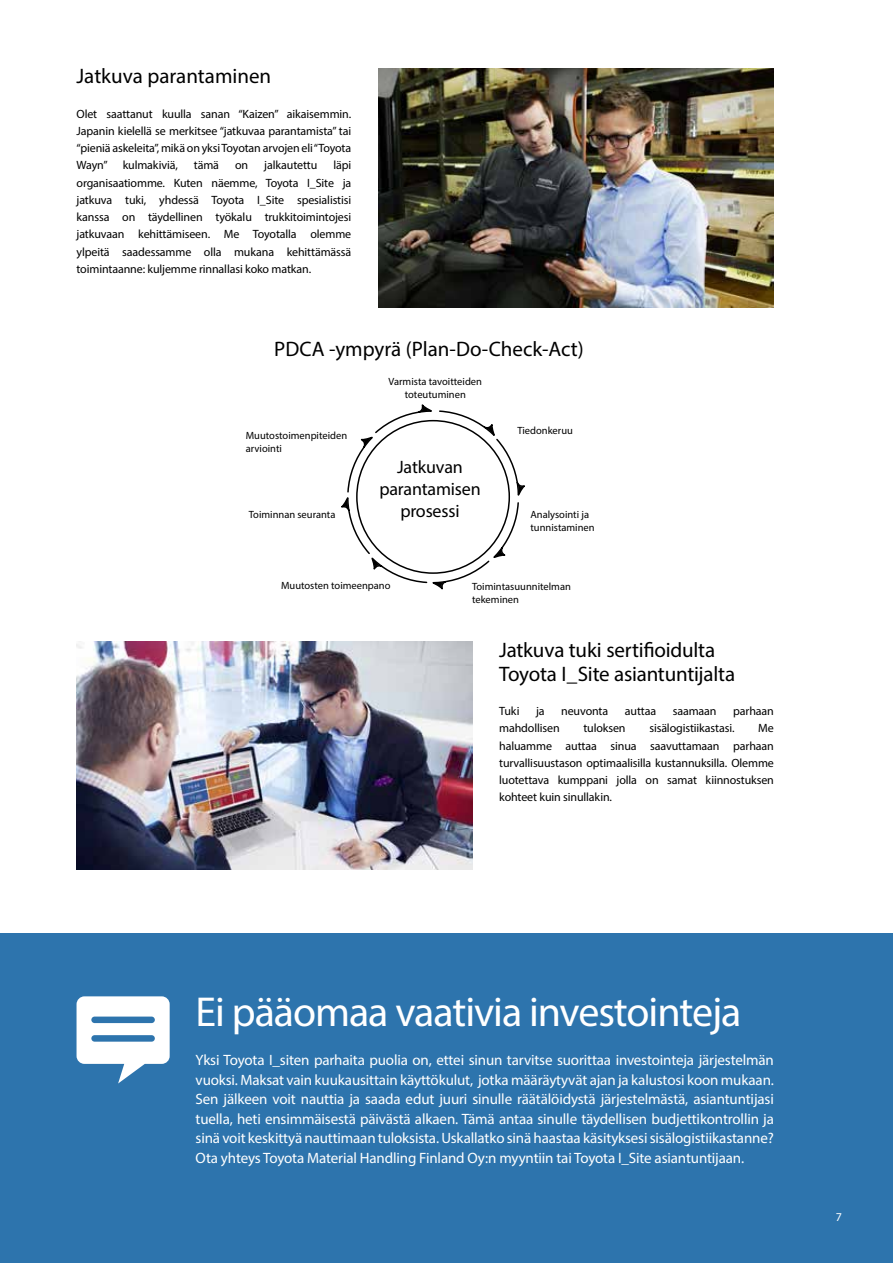
<style>
.page{position:relative;width:893px;height:1263px;background:#fff}
.page>*{position:absolute;margin:0;border:0;box-sizing:border-box;transform-origin:0 0}
.t1{font:42px "Myriad Pro";letter-spacing:-.025em;color:#fff}
.t2{font:21px/24px "Myriad Pro";letter-spacing:-.005em;color:#000}
.t3{font:18px/21.8px "Myriad Pro";letter-spacing:-.01em;color:#000;text-align:center}
.t4{font:15px/19.5px "Myriad Pro";letter-spacing:-.01em;color:#fff;text-align:justify}
.t5{font:12px/17.2px "Myriad Pro";letter-spacing:-.01em;color:#000;text-align:justify}
.t6{font:12px "Myriad Pro";color:#fff}
.t7{font:10.5px/12.8px "Myriad Pro";color:#000}
</style>
<div class="page">
<img style="left:378px;top:68px;width:396px;height:239px">
<img style="left:77px;top:641px;width:395px;height:228px">
<div style="left:0;top:933px;width:893px;height:330px;background:#2d74ad"></div>
<svg style="left:341px;top:404px;width:184px;height:186px"></svg>
<svg style="left:77px;top:996px;width:93px;height:87px"></svg>
<h2 class="t2" style="left:77px;top:64px;width:196px">Jatkuva parantaminen</h2>
<p class="t5" style="left:77px;top:105px;width:276px">Olet saattanut kuulla sanan “Kaizen” aikaisemmin.<br>Japanin kielellä se merkitsee “jatkuvaa parantamista” tai “pieniä askeleita”, mikä on yksi Toyotan arvojen eli “Toyota Wayn”</p>
<p class="t5" style="left:77px;top:156px;width:276px;text-indent:257px">läpi organisaatiomme. Kuten näemme, Toyota I_Site ja jatkuva tuki, yhdessä Toyota I_Site spesialistisi kanssa on täydellinen työkalu trukkitoimintojesi jatkuvaan kehittämiseen. Me Toyotalla olemme ylpeitä saadessamme olla mukana kehittämässä toimintaanne: kuljemme rinnallasi koko matkan.</p>
<p class="t5" style="left:123px;top:156px;width:57px">kulmakiviä,</p>
<p class="t5" style="left:194px;top:156px;width:27px">tämä</p>
<p class="t5" style="left:235px;top:156px;width:15px">on</p>
<p class="t5" style="left:264px;top:156px;width:55px">jalkautettu</p>
<h2 class="t2" style="left:274px;top:336px;width:311px">PDCA -ympyrä (Plan-Do-Check-Act)</h2>
<p class="t7" style="left:246px;top:429px;width:103px">Muutostoimenpiteiden arviointi</p>
<p class="t7" style="left:249px;top:508px;width:88px">Toiminnan seuranta</p>
<p class="t7" style="left:389px;top:375px;width:95px;text-align:center">Varmista tavoitteiden toteutuminen</p>
<h3 class="t3" style="left:379px;top:456px;width:103px">Jatkuvan parantamisen prosessi</h3>
<p class="t7" style="left:517px;top:424px;width:57px">Tiedonkeruu</p>
<p class="t7" style="left:530px;top:508px;width:66px">Analysointi ja tunnistaminen</p>
<p class="t7" style="left:281px;top:579px;width:111px">Muutosten toimeenpano</p>
<p class="t7" style="left:472px;top:580px;width:100px">Toimintasuunnitelman tekeminen</p>
<h2 class="t2" style="left:499px;top:637px;width:237px">Jatkuva tuki sertifioidulta<br>Toyota I_Site asiantuntijalta</h2>
<p class="t5" style="left:499px;top:702px;width:22px">Tuki</p>
<p class="t5" style="left:536px;top:702px;width:10px">ja</p>
<p class="t5" style="left:561px;top:702px;width:49px">neuvonta</p>
<p class="t5" style="left:625px;top:702px;width:33px">auttaa</p>
<p class="t5" style="left:673px;top:702px;width:45px">saamaan</p>
<p class="t5" style="left:733px;top:702px;width:42px">parhaan</p>
<p class="t5" style="left:499px;top:719px;width:62px">mahdollisen</p>
<p class="t5" style="left:583px;top:719px;width:44px">tuloksen</p>
<p class="t5" style="left:649px;top:719px;width:87px">sisälogistiikastasi.</p>
<p class="t5" style="left:499px;top:719px;width:276px;text-indent:259px">Me haluamme auttaa sinua saavuttamaan parhaan turvallisuustason optimaalisilla kustannuksilla. Olemme luotettava kumppani jolla on samat kiinnostuksen kohteet kuin sinullakin.</p>
<h1 class="t1" style="left:196px;top:986px;width:547px">Ei pääomaa vaativia investointeja</h1>
<p class="t4" style="left:196px;top:1050px;width:580px">Yksi Toyota I_siten parhaita puolia on, ettei sinun tarvitse suorittaa investointeja järjestelmän vuoksi. Maksat vain kuukausittain käyttökulut, jotka määräytyvät ajan ja kalustosi koon mukaan.<br>Sen jälkeen voit nauttia ja saada edut juuri sinulle räätälöidystä järjestelmästä, asiantuntijasi tuella, heti ensimmäisestä päivästä alkaen. Tämä antaa sinulle täydellisen budjettikontrollin ja sinä voit keskittyä nauttimaan tuloksista. Uskallatko sinä haastaa käsityksesi sisälogistiikastanne?<br>Ota yhteys Toyota Material Handling Finland Oy:n myyntiin tai Toyota I_Site asiantuntijaan.</p>
<p class="t6" style="left:836px;top:1209px;width:8px">7</p>
</div>
